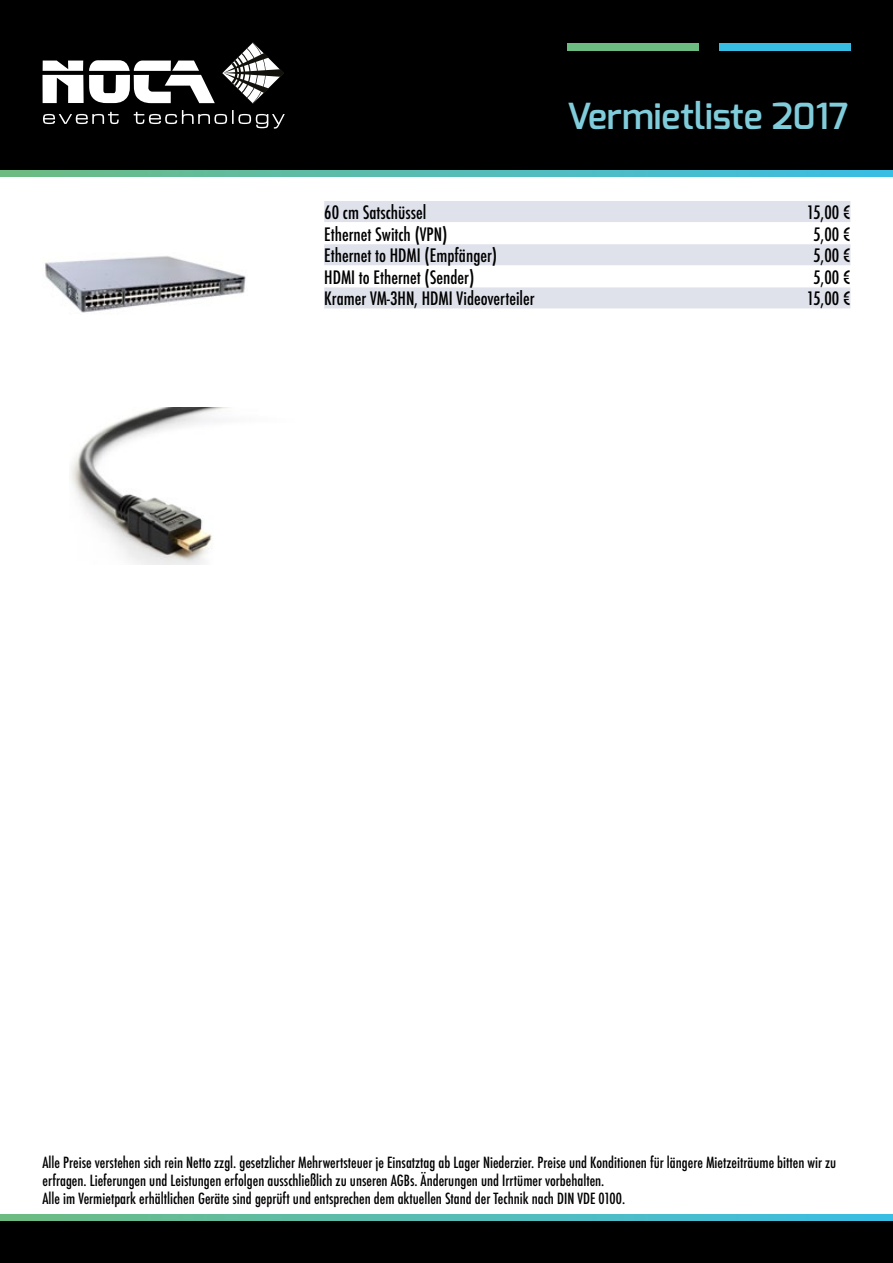
<style>
.page{position:relative;width:893px;height:1263px;background:#fff}
.page>*{position:absolute;margin:0;border:0;box-sizing:border-box;transform-origin:0 0}
.t1{font:600 35.85px "Exo";color:#80ccdb}
.t2{font:500 condensed 18px "Futura";color:#000}
.t3{font:500 condensed 15px/18px "Futura";color:#000}
</style>
<div class="page">
<div style="left:0;top:0;width:893px;height:170px;background:#000"></div>
<div style="left:0;top:1220px;width:893px;height:43px;background:#000"></div>
<div style="left:567px;top:43px;width:132px;height:7px;background:#6cbb80"></div>
<div style="left:719px;top:43px;width:131px;height:7px;background:#37bde4"></div>
<svg style="left:43px;top:112px;width:76px;height:12px"></svg>
<svg style="left:134px;top:110px;width:151px;height:19px"></svg>
<svg style="left:222px;top:43px;width:62px;height:61px"></svg>
<svg style="left:43px;top:60px;width:172px;height:43px"></svg>
<svg style="left:0;top:170px;width:893px;height:6px;background:#55bcb4"></svg>
<svg style="left:0;top:1214px;width:893px;height:6px;background:#55bcb4"></svg>
<div style="left:324px;top:201px;width:526px;height:21px;background:#dfe1eb"></div>
<div style="left:324px;top:244px;width:526px;height:21px;background:#dfe1eb"></div>
<div style="left:324px;top:287px;width:526px;height:21px;background:#dfe1eb"></div>
<img style="left:45px;top:256px;width:201px;height:57px">
<img style="left:70px;top:407px;width:161px;height:157px">
<h1 class="t1" style="left:567px;top:93px;width:283px">Vermietliste 2017</h1>
<p class="t2" style="left:324px;top:201px;width:104px">60 cm Satschüssel</p>
<p class="t2" style="left:807px;top:201px;width:45px">15,00 €</p>
<p class="t2" style="left:324px;top:222px;width:125px">Ethernet Switch (VPN)</p>
<p class="t2" style="left:813px;top:222px;width:39px">5,00 €</p>
<p class="t2" style="left:324px;top:244px;width:174px">Ethernet to HDMI (Empfänger)</p>
<p class="t2" style="left:813px;top:244px;width:39px">5,00 €</p>
<p class="t2" style="left:324px;top:266px;width:152px">HDMI to Ethernet (Sender)</p>
<p class="t2" style="left:813px;top:266px;width:39px">5,00 €</p>
<p class="t2" style="left:324px;top:287px;width:212px">Kramer VM-3HN, HDMI Videoverteiler</p>
<p class="t2" style="left:807px;top:287px;width:45px">15,00 €</p>
<p class="t3" style="left:43px;top:1153px;width:795px">Alle Preise verstehen sich rein Netto zzgl. gesetzlicher Mehrwertsteuer je Einsatztag ab Lager Niederzier. Preise und Konditionen für längere Mietzeiträume bitten wir zu erfragen. Lieferungen und Leistungen erfolgen ausschließlich zu unseren AGBs. Änderungen und Irrtümer vorbehalten.<br>Alle im Vermietpark erhältlichen Geräte sind geprüft und entsprechen dem aktuellen Stand der Technik nach DIN VDE 0100.</p>
</div>
